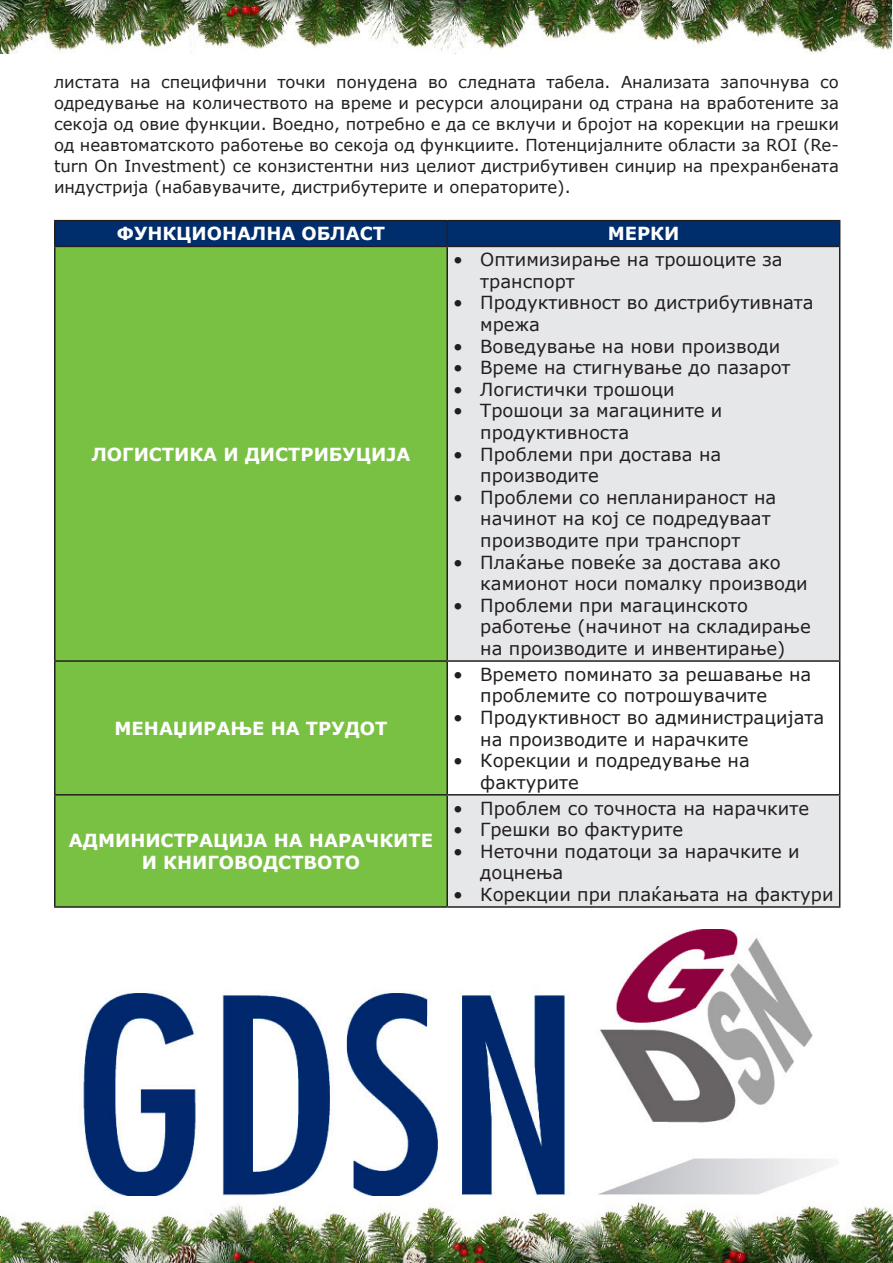
<style>
.page{position:relative;width:893px;height:1263px;background:#fff}
.page>*{position:absolute;margin:0;border:0;box-sizing:border-box;transform-origin:0 0}
.t1{font:18px/21.6px "Verdana";color:#231f20}
.t2{font:700 18px/21.6px "Verdana";color:#fff;text-align:center}
.t3{font:16.5px/21px "Verdana";color:#231f20;text-align:justify}
</style>
<div class="page">
<img style="left:0;top:0;width:893px;height:53px">
<img style="left:0;top:1202px;width:893px;height:61px">
<div style="left:56px;top:247px;width:390px;height:659px;background:#79c142"></div>
<svg style="left:448px;top:247px;width:391px;height:659px;fill:#e6e7e9"></svg>
<hr style="left:54px;top:220px;width:393px;height:1px;background:#231f20">
<hr style="left:54px;top:221px;width:2px;height:25px;background:#231f20">
<hr style="left:447px;top:220px;width:393px;height:1px;background:#231f20">
<svg style="left:55px;top:221px;width:785px;height:25px;background:#012d69"></svg>
<hr style="left:54px;top:246px;width:393px;height:1px;background:#231f20">
<hr style="left:54px;top:247px;width:2px;height:413px;background:#231f20">
<hr style="left:447px;top:246px;width:393px;height:1px;background:#231f20">
<hr style="left:446px;top:247px;width:2px;height:413px;background:#231f20">
<hr style="left:839px;top:247px;width:1px;height:413px;background:#231f20">
<hr style="left:54px;top:660px;width:393px;height:2px;background:#231f20">
<hr style="left:54px;top:662px;width:2px;height:132px;background:#231f20">
<hr style="left:447px;top:660px;width:393px;height:2px;background:#231f20">
<hr style="left:446px;top:662px;width:2px;height:132px;background:#231f20">
<hr style="left:839px;top:662px;width:1px;height:132px;background:#231f20">
<hr style="left:54px;top:794px;width:393px;height:1px;background:#231f20">
<hr style="left:54px;top:795px;width:2px;height:111px;background:#231f20">
<hr style="left:447px;top:794px;width:393px;height:1px;background:#231f20">
<hr style="left:446px;top:795px;width:2px;height:111px;background:#231f20">
<hr style="left:839px;top:795px;width:1px;height:111px;background:#231f20">
<hr style="left:54px;top:906px;width:393px;height:2px;background:#231f20">
<hr style="left:447px;top:906px;width:393px;height:2px;background:#231f20">
<img style="left:80px;top:929px;width:753px;height:266px">
<p class="t3" style="left:54px;top:71px;width:786px">листата на специфични точки понудена во следната табела. Анализата започнува со одредување на количеството на време и ресурси алоцирани од страна на вработените за секоја од овие функции. Воедно, потребно е да се вклучи и бројот на корекции на грешки од неавтоматското работење во секоја од функциите. Потенцијалните области за ROI (Re&shy;turn On Investment) се конзистентни низ целиот дистрибутивен синџир на прехранбената индустрија (набавувачите, дистрибутерите и операторите).</p>
<p class="t2" style="left:117px;top:223px;width:270px">ФУНКЦИОНАЛНА ОБЛАСТ</p>
<p class="t2" style="left:608px;top:223px;width:73px">МЕРКИ</p>
<p class="t2" style="left:92px;top:443px;width:320px">ЛОГИСТИКА И ДИСТРИБУЦИЈА</p>
<p class="t2" style="left:115px;top:717px;width:274px">МЕНАЏИРАЊЕ НА ТРУДОТ</p>
<p class="t2" style="left:69px;top:829px;width:366px">АДМИНИСТРАЦИЈА НА НАРАЧКИТЕ<br>И КНИГОВОДСТВОТО</p>
<p class="t1" style="left:480px;top:249px;width:304px;text-indent:-27px">• Оптимизирање на трошоците за транспорт</p>
<p class="t1" style="left:480px;top:292px;width:335px;text-indent:-27px">• Продуктивност во дистрибутивната мрежа</p>
<p class="t1" style="left:453px;top:335px;width:329px">• Воведување на нови производи</p>
<p class="t1" style="left:453px;top:357px;width:339px">• Време на стигнување до пазарот</p>
<p class="t1" style="left:453px;top:378px;width:223px">• Логистички трошоци</p>
<p class="t1" style="left:480px;top:400px;width:244px;text-indent:-27px">• Трошоци за магацините и продуктивноста</p>
<p class="t1" style="left:480px;top:443px;width:243px;text-indent:-27px">• Проблеми при достава на производите</p>
<p class="t1" style="left:480px;top:486px;width:298px;text-indent:-27px">• Проблеми со непланираност на начинот на кој се подредуваат производите при транспорт</p>
<p class="t1" style="left:480px;top:551px;width:329px;text-indent:-27px">• Плаќање повеќе за достава ако камионот носи помалку производи</p>
<p class="t1" style="left:480px;top:594px;width:332px;text-indent:-27px">• Проблеми при магацинското работење (начинот на складирање на производите и инвентирање)</p>
<p class="t1" style="left:480px;top:663px;width:333px;text-indent:-27px">• Времето поминато за решавање на проблемите со потрошувачите</p>
<p class="t1" style="left:480px;top:706px;width:346px;text-indent:-27px">• Продуктивност во администрацијата на производите и нарачките</p>
<p class="t1" style="left:480px;top:750px;width:271px;text-indent:-27px">• Корекции и подредување на фактурите</p>
<p class="t1" style="left:453px;top:797px;width:357px">• Проблем со точноста на нарачките</p>
<p class="t1" style="left:453px;top:819px;width:231px">• Грешки во фактурите</p>
<p class="t1" style="left:480px;top:840px;width:321px;text-indent:-27px">• Неточни податоци за нарачките и доцнења</p>
<p class="t1" style="left:453px;top:883px;width:382px">• Корекции при плаќањата на фактури</p>
</div>
